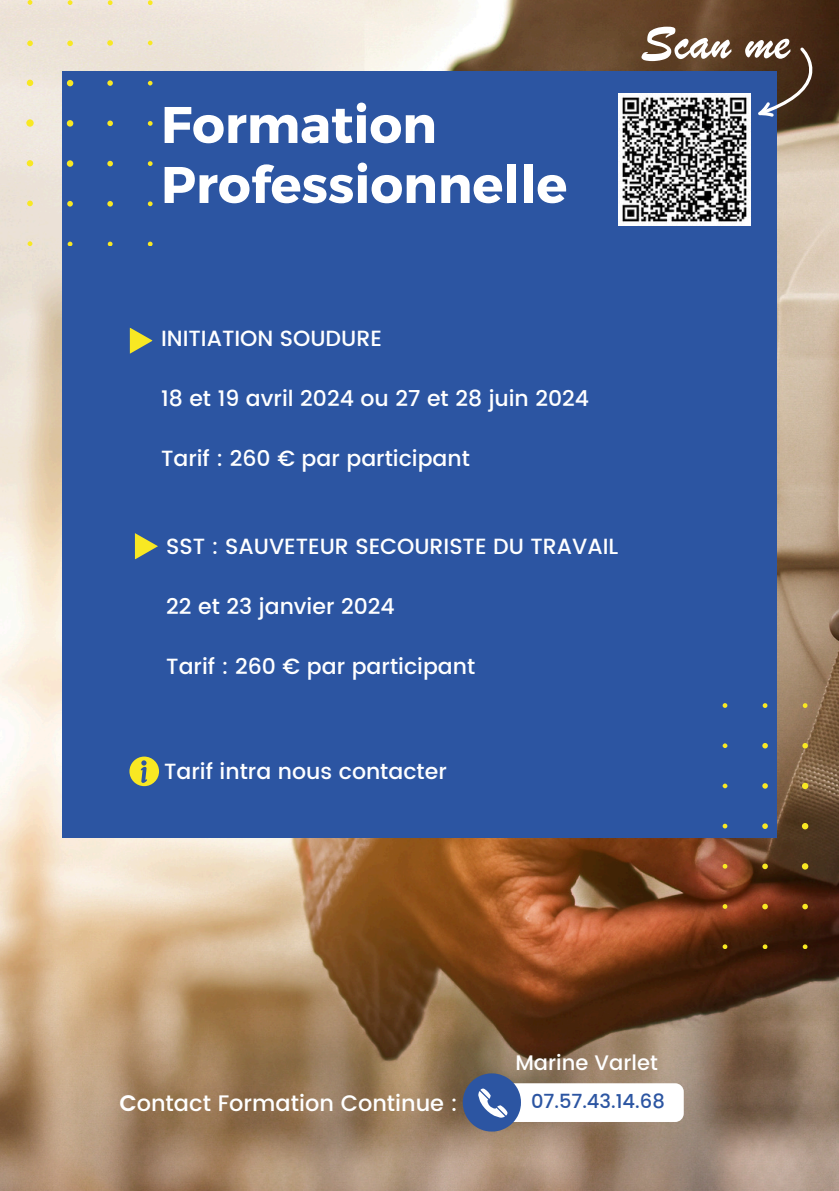
<style>
.page{position:relative;width:839px;height:1191px;background:#fff}
.page>*{position:absolute;margin:0;border:0;box-sizing:border-box;transform-origin:0 0}
.t1{font:700 51.4px/60px "Montserrat";color:#fff}
.t2{font:500 22.4px "Poppins";color:#fff}
.t3{font:500 22px "Poppins";color:#fff}
.t4{font:500 21px "Poppins";color:#fff}
.t5{font:500 19.6px "Poppins";color:#2c55a2}
.s1{font-weight:600}
</style>
<div class="page">
<img style="left:0;top:0;width:838px;height:1191px">
<div style="left:63px;top:72px;width:713px;height:766px;background:#2c55a2"></div>
<svg style="left:129px;top:328px;width:24px;height:26px"></svg>
<svg style="left:722px;top:702px;width:116px;height:246px"></svg>
<svg style="left:0;top:0;width:153px;height:246px"></svg>
<svg style="left:135px;top:533px;width:23px;height:27px"></svg>
<img style="left:618px;top:93px;width:132px;height:132px">
<div style="left:468px;top:1083px;width:215px;height:39px;background:#fff;border-radius:9px"></div>
<svg style="left:463px;top:1073px;width:58px;height:58px;background:#556d9e"></svg>
<svg style="left:129px;top:757px;width:30px;height:29px"></svg>
<svg style="left:641px;top:27px;width:90px;height:34px"></svg>
<svg style="left:745px;top:39px;width:70px;height:78px"></svg>
<h1 class="t1" style="left:161px;top:95px;width:408px">Formation<br>Professionnelle</h1>
<p class="t3" style="left:161px;top:322px;width:222px">INITIATION SOUDURE</p>
<p class="t3" style="left:161px;top:382px;width:429px">18 et 19 avril 2024 ou 27 et 28 juin 2024</p>
<p class="t3" style="left:161px;top:442px;width:310px">Tarif : 260 € par participant</p>
<p class="t3" style="left:166px;top:530px;width:453px">SST : SAUVETEUR SECOURISTE DU TRAVAIL</p>
<p class="t3" style="left:166px;top:590px;width:230px">22 et 23 janvier 2024</p>
<p class="t3" style="left:166px;top:650px;width:310px">Tarif : 260 € par participant</p>
<p class="t3" style="left:164px;top:755px;width:284px">Tarif intra nous contacter</p>
<p class="t4" style="left:515px;top:1047px;width:144px">Marine Varlet</p>
<p class="t2" style="left:119px;top:1087px;width:340px"><span class="s1">C</span>ontact Formation Continue :</p>
<p class="t5" style="left:531px;top:1087px;width:135px">07.57.43.14.68</p>
</div>
